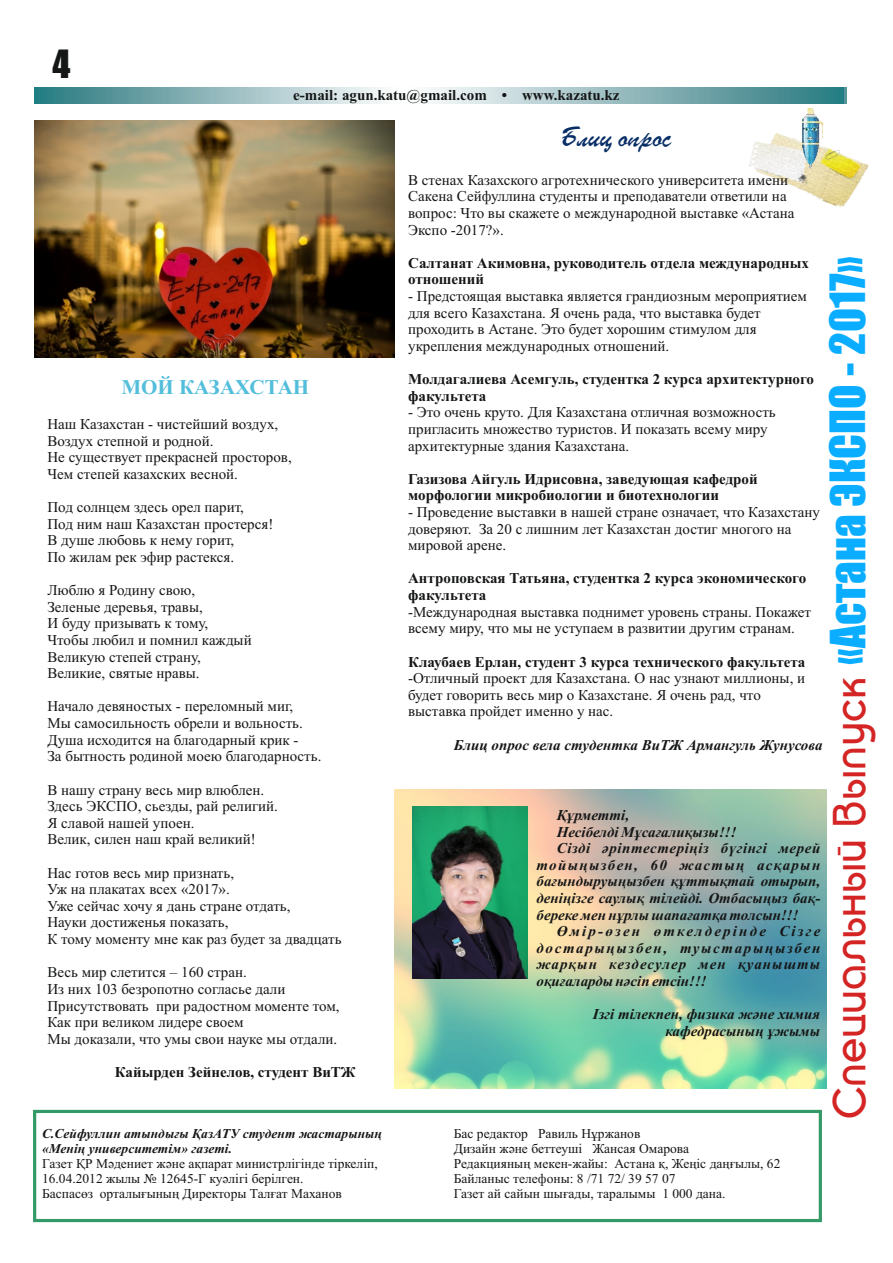
<style>
.page{position:relative;width:893px;height:1263px;background:#fff}
.page>*{position:absolute;margin:0;border:0;box-sizing:border-box;transform-origin:0 0}
.t1{font:45px "Impact";color:#0aadff}
.t2{font:36px "Impact";color:#151616}
.t3{font:27px "KZ Parsek";color:#082e66}
.t4{font:700 21px "Times New Roman";color:#53bedb}
.t5{font:15px/16.6px "Times New Roman";color:#151616}
.t6{font:700 15px/16.6px "Times New Roman";color:#151616}
.t7{font:italic 700 15px/16.6px "Times New Roman";color:#151616;text-align:right}
.t8{font:italic 700 15px "Times New Roman";letter-spacing:.035em;color:#151616}
.t9{font:italic 700 15px "Times New Roman";letter-spacing:.11em;color:#151616}
.t10{font:italic 700 15px "Times New Roman";letter-spacing:.07em;color:#151616}
.t11{font:italic 700 15px "Times New Roman";letter-spacing:.085em;color:#151616}
.t12{font:italic 700 15px "Times New Roman";letter-spacing:.145em;color:#151616}
.t13{font:13.5px/15px "Times New Roman";color:#151616}
.t14{font:italic 700 13.5px/15px "Times New Roman";color:#151616}
.s1{font-family:"KZ Taurus";color:#d42424}
</style>
<div class="page">
<img style="left:749px;top:123px;width:120px;height:84px">
<img style="left:394px;top:789px;width:432px;height:299px">
<svg style="left:35px;top:87px;width:812px;height:17px"></svg>
<img style="left:35px;top:120px;width:360px;height:238px">
<img style="left:412px;top:806px;width:115px;height:172px">
<div style="left:33px;top:1110px;width:789px;height:112px;border:3px solid #396"></div>
<img style="left:802px;top:109px;width:21px;height:59px">
<h2 class="t2" style="left:52px;top:50px;width:19px">4</h2>
<p class="t6" style="left:293px;top:88px;width:328px">e-mail: agun.katu@gmail.com • www.kazatu.kz</p>
<h3 class="t4" style="left:121px;top:380px;width:189px">МОЙ КАЗАХСТАН</h3>
<p class="t5" style="left:47px;top:417px;width:246px">Наш Казахстан - чистейший воздух,<br>Воздух степной и родной.<br>Не существует прекрасней просторов,<br>Чем степей казахских весной.</p>
<p class="t5" style="left:47px;top:500px;width:227px">Под солнцем здесь орел парит,<br>Под ним наш Казахстан простерся!<br>В душе любовь к нему горит,<br>По жилам рек эфир растекся.</p>
<p class="t5" style="left:47px;top:583px;width:206px">Люблю я Родину свою,<br>Зеленые деревья, травы,<br>И буду призывать к тому,<br>Чтобы любил и помнил каждый<br>Великую степей страну,<br>Великие, святые нравы.</p>
<p class="t5" style="left:47px;top:699px;width:275px">Начало девяностых - переломный миг,<br>Мы самосильность обрели и вольность.<br>Душа исходится на благодарный крик -<br>За бытность родиной моею благодарность.</p>
<p class="t5" style="left:47px;top:783px;width:232px">В нашу страну весь мир влюблен.<br>Здесь ЭКСПО, сьезды, рай религий.<br>Я славой нашей упоен.<br>Велик, силен наш край великий!</p>
<p class="t5" style="left:47px;top:866px;width:296px">Нас готов весь мир признать,<br>Уж на плакатах всех «2017».<br>Уже сейчас хочу я дань стране отдать,<br>Науки достиженья показать,<br>К тому моменту мне как раз будет за двадцать</p>
<p class="t5" style="left:47px;top:965px;width:294px">Весь мир слетится – 160 стран.<br>Из них 103 безропотно согласье дали Присутствовать при радостном моменте том, Как при великом лидере своем<br>Мы доказали, что умы свои науке мы отдали.</p>
<p class="t6" style="left:115px;top:1065px;width:242px">Кайырден Зейнелов, студент ВиТЖ</p>
<p class="t14" style="left:42px;top:1127px;width:342px">С.Сейфуллин атындығы ҚазАТУ студент жастарының «Менің университетім» газеті.</p>
<p class="t13" style="left:42px;top:1157px;width:337px">Газет ҚР Мәдениет және ақпарат министрлігінде тіркеліп,<br>16.04.2012 жылы № 12645-Г куәлігі берілген.<br>Баспасөз орталығының Директоры Талғат Маханов</p>
<h3 class="t3" style="left:559px;top:119px;width:114px">Блиц опрос</h3>
<p class="t5" style="left:408px;top:173px;width:388px">В стенах Казахского агротехнического университета имени Сакена Сейфуллина студенты и преподаватели ответили на вопрос: Что вы скажете о международной выставке «Астана Экспо -2017?».</p>
<p class="t6" style="left:408px;top:256px;width:402px">Салтанат Акимовна, руководитель отдела международных отношений</p>
<p class="t5" style="left:408px;top:289px;width:400px">- Предстоящая выставка является грандиозным мероприятием для всего Казахстана. Я очень рада, что выставка будет проходить в Астане. Это будет хорошим стимулом для укрепления международных отношений.</p>
<p class="t6" style="left:408px;top:372px;width:407px">Молдагалиева Асемгуль, студентка 2 курса архитектурного факультета</p>
<p class="t5" style="left:408px;top:405px;width:369px">- Это очень круто. Для Казахстана отличная возможность пригласить множество туристов. И показать всему миру архитектурные здания Казахстана.</p>
<p class="t6" style="left:408px;top:472px;width:351px">Газизова Айгуль Идрисовна, заведующая кафедрой морфологии микробиологии и биотехнологии</p>
<p class="t5" style="left:408px;top:505px;width:413px">- Проведение выставки в нашей стране означает, что Казахстану доверяют. За 20 с лишним лет Казахстан достиг многого на мировой арене.</p>
<p class="t6" style="left:408px;top:572px;width:400px">Антроповская Татьяна, студентка 2 курса экономического факультета</p>
<p class="t5" style="left:408px;top:605px;width:404px">-Международная выставка поднимет уровень страны. Покажет всему миру, что мы не уступаем в развитии другим странам.</p>
<p class="t6" style="left:408px;top:655px;width:399px">Клаубаев Ерлан, студент 3 курса технического факультета</p>
<p class="t5" style="left:408px;top:671px;width:399px">-Отличный проект для Казахстана. О нас узнают миллионы, и будет говорить весь мир о Казахстане. Я очень рад, что выставка пройдет именно у нас.</p>
<p class="t7" style="left:454px;top:738px;width:370px">Блиц опрос вела студентка ВиТЖ Армангуль Жунусова</p>
<h1 class="t1" style="left:830px;top:1119px;width:864px;rotate:-90deg"><span class="s1">Специальный выпуск</span> «Астана ЭКСПО - 2017»</h1>
<p class="t7" style="left:557px;top:808px;width:74px">Құрметті,</p>
<p class="t7" style="left:557px;top:825px;width:181px">Несібелді Мұсағалиқызы!!!</p>
<p class="t8" style="left:557px;top:843px;width:265px">Сізді әріптестеріңіз бүгінгі мерей</p>
<p class="t11" style="left:536px;top:859px;width:285px">тойыңызбен, 60 жастың асқарын</p>
<p class="t7" style="left:536px;top:874px;width:285px">бағындыруыңызбен құттықтай отырып,</p>
<p class="t7" style="left:536px;top:891px;width:285px">деніңізге саулық тілейді. Отбасыңыз бақ-</p>
<p class="t7" style="left:536px;top:908px;width:264px">береке мен нұрлы шапағатқа толсын!!!</p>
<p class="t12" style="left:557px;top:926px;width:265px">Өмір-өзен өткелдерінде Сізге</p>
<p class="t9" style="left:536px;top:943px;width:285px">достарыңызбен, туыстарыңызбен</p>
<p class="t10" style="left:536px;top:959px;width:285px">жарқын кездесулер мен қуанышты</p>
<p class="t7" style="left:536px;top:974px;width:172px">оқиғаларды нәсіп етсін!!!</p>
<p class="t7" style="left:593px;top:1007px;width:229px">Ізгі тілекпен, физика және химия кафедрасының ұжымы</p>
<p class="t13" style="left:454px;top:1127px;width:328px">Бас редактор Равиль Нұржанов<br>Дизайн және беттеуші Жансая Омарова<br>Редакцияның мекен-жайы: Астана қ, Жеңіс даңғылы, 62<br>Байланыс телефоны: 8 /71 72/ 39 57 07<br>Газет ай сайын шығады, таралымы 1 000 дана.</p>
</div>
